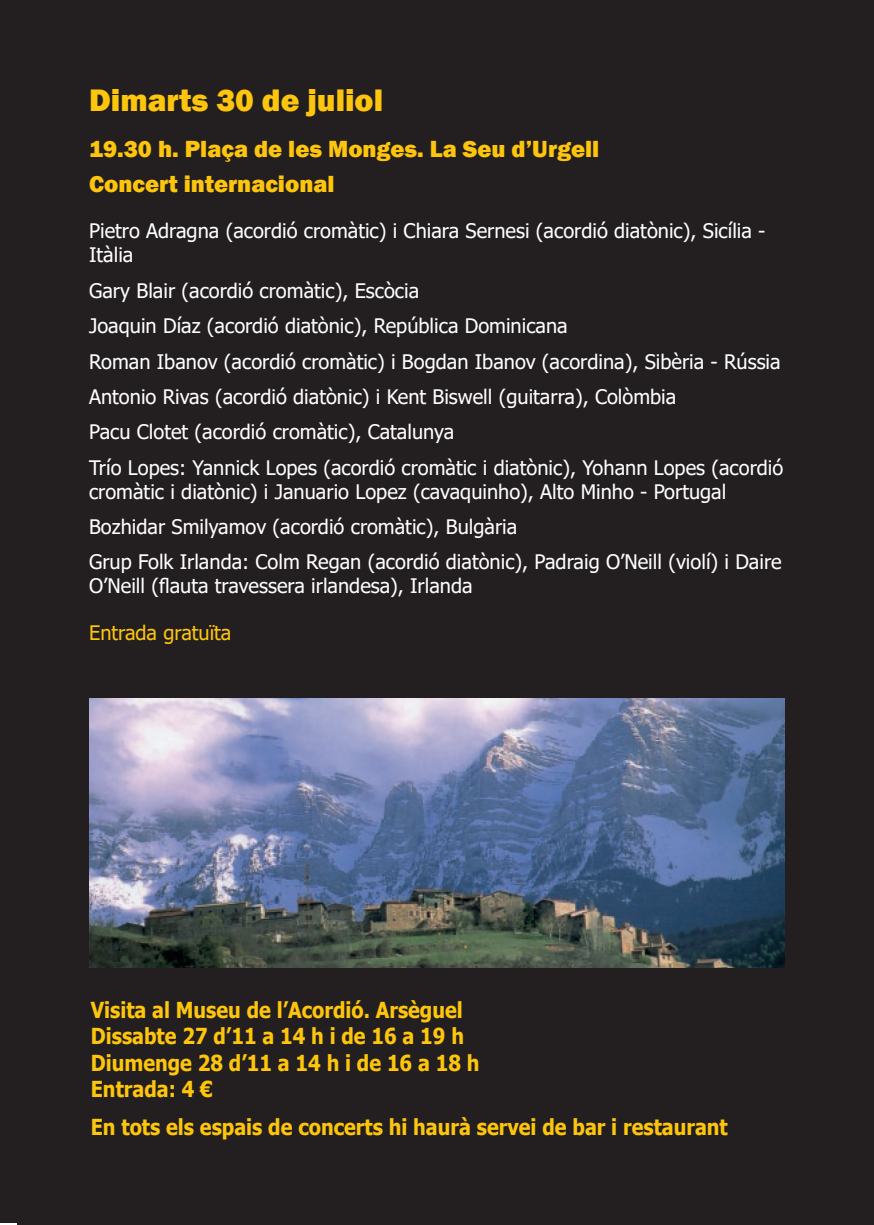
<style>
.page{position:relative;width:874px;height:1225px;background:#fff}
.page>*{position:absolute;margin:0;border:0;box-sizing:border-box;transform-origin:0 0}
.t1{font:800 32px "Franklin Gothic";color:#fec50d}
.t2{font:800 24px/34.4px "Franklin Gothic";color:#fec50d}
.t3{font:700 22px/26.4px "Tahoma";color:#fec50d;scale:.9 1}
.t4{font:20px/35.4px "Tahoma";color:#fff}
.t5{font:20px "Tahoma";color:#fec50d}
</style>
<div class="page">
<div style="left:0;top:0;width:19px;height:1222px;background:#231f20"></div>
<div style="left:17px;top:0;width:856px;height:1225px;background:#231f20"></div>
<img style="left:89px;top:699px;width:695px;height:268px">
<h1 class="t1" style="left:89px;top:80px;width:295px">Dimarts 30 de juliol</h1>
<p class="t2" style="left:89px;top:132px;width:511px">19.30 h. Plaça de les Monges. La Seu d’Urgell<br>Concert internacional</p>
<p class="t4" style="left:89px;top:220px;width:677px;line-height:24px">Pietro Adragna (acordió cromàtic) i Chiara Sernesi (acordió diatònic), Sicília -<br>Itàlia</p>
<p class="t4" style="left:89px;top:274px;width:695px">Gary Blair (acordió cromàtic), Escòcia<br>Joaquin Díaz (acordió diatònic), República Dominicana<br>Roman Ibanov (acordió cromàtic) i Bogdan Ibanov (acordina), Sibèria - Rússia Antonio Rivas (acordió diatònic) i Kent Biswell (guitarra), Colòmbia<br>Pacu Clotet (acordió cromàtic), Catalunya<br>Trío Lopes: Yannick Lopes (acordió cromàtic i diatònic), Yohann Lopes (acordió</p>
<p class="t4" style="left:89px;top:475px;width:693px">cromàtic i diatònic) i Januario Lopez (cavaquinho), Alto Minho - Portugal<br>Bozhidar Smilyamov (acordió cromàtic), Bulgària<br>Grup Folk Irlanda: Colm Regan (acordió diatònic), Padraig O’Neill (violí) i Daire</p>
<p class="t4" style="left:89px;top:569px;width:385px">O’Neill (flauta travessera irlandesa), Irlanda</p>
<p class="t5" style="left:89px;top:619px;width:144px">Entrada gratuïta</p>
<p class="t3" style="left:91px;top:997px;width:433px">Visita al Museu de l’Acordió. Arsèguel<br>Dissabte 27 d’11 a 14 h i de 16 a 19 h<br>Diumenge 28 d’11 a 14 h i de 16 a 18 h<br>Entrada: 4 €</p>
<p class="t3" style="left:91px;top:1114px;width:709px">En tots els espais de concerts hi haurà servei de bar i restaurant</p>
</div>
